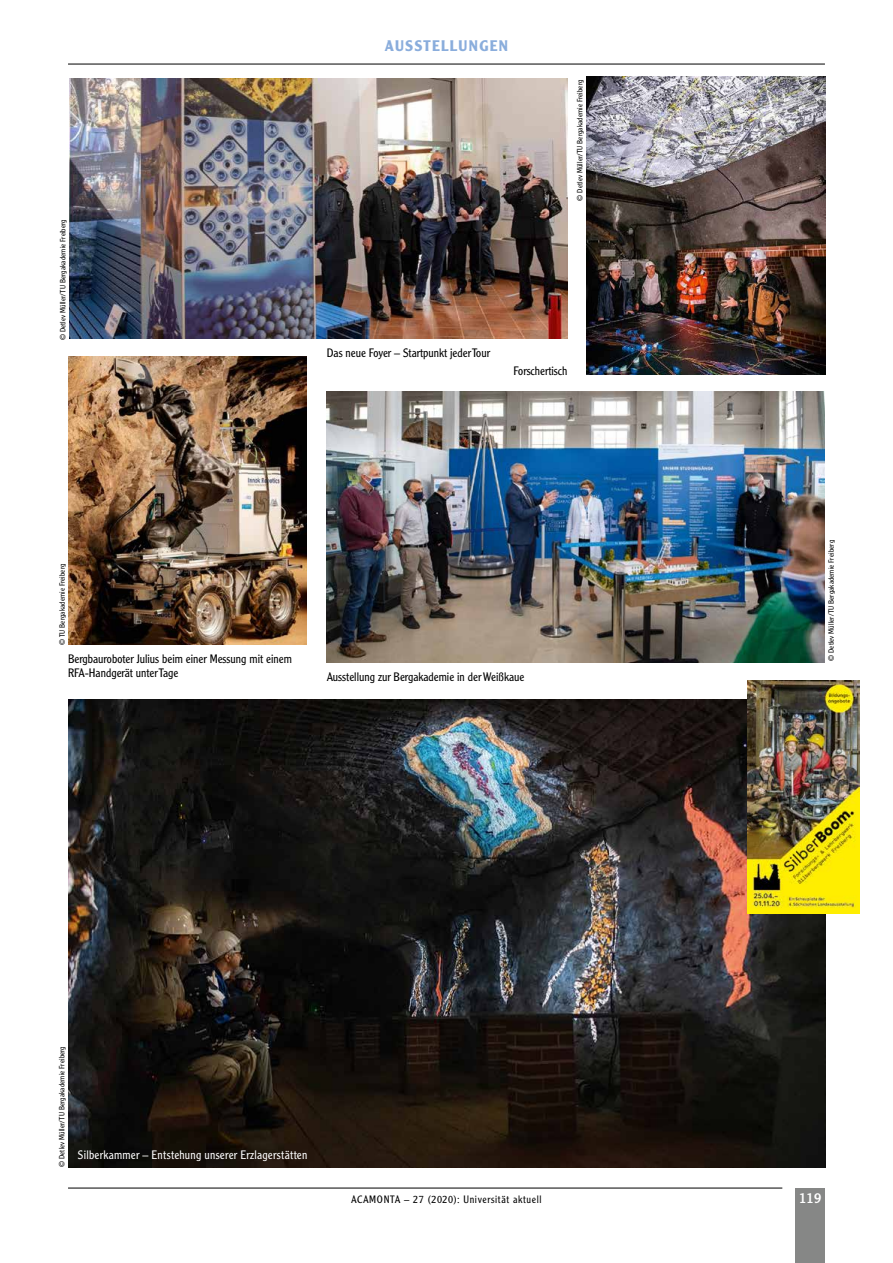
<style>
.page{position:relative;width:893px;height:1263px;background:#fff}
.page>*{position:absolute;margin:0;border:0;box-sizing:border-box;transform-origin:0 0}
.t1{font:700 15px "Clearface Gothic LT Std";letter-spacing:.085em;color:#8aaddc}
.t2{font:14.25px "Clearface Gothic LT Std";color:#fff}
.t3{font:300 12px/14.4px "Clearface Gothic LT Std";color:#000}
.t4{font:300 12px "Clearface Gothic LT Std";letter-spacing:.02em;color:#fff}
.t5{font:300 10.5px "Clearface Gothic LT Std";letter-spacing:.055em;color:#000}
.t6{font:300 7.5px "Clearface Gothic LT Std";letter-spacing:.015em;color:#000}
</style>
<div class="page">
<hr style="left:68px;top:64px;width:757px;height:1px;background:#000">
<hr style="left:68px;top:1188px;width:714px;height:1px;background:#000">
<div style="left:796px;top:1188px;width:29px;height:75px;background:#868786"></div>
<img style="left:586px;top:77px;width:240px;height:298px">
<img style="left:68px;top:699px;width:757px;height:468px">
<img style="left:747px;top:681px;width:112px;height:232px">
<img style="left:69px;top:78px;width:498px;height:261px">
<img style="left:327px;top:392px;width:498px;height:271px">
<img style="left:68px;top:357px;width:239px;height:288px">
<p class="t6" style="left:58px;top:340px;width:122px;rotate:-90deg">© Detlev Müller/TU Bergakademie Freiberg</p>
<h1 class="t1" style="left:385px;top:37px;width:125px">AUSSTELLUNGEN</h1>
<p class="t6" style="left:575px;top:200px;width:122px;rotate:-90deg">© Detlev Müller/TU Bergakademie Freiberg</p>
<h3 class="t3" style="left:327px;top:345px;width:165px">Das neue Foyer – Startpunkt jeder Tour</h3>
<h3 class="t3" style="left:514px;top:363px;width:55px">Forschertisch</h3>
<p class="t6" style="left:58px;top:645px;width:83px;rotate:-90deg">© TU Bergakademie Freiberg</p>
<h3 class="t3" style="left:68px;top:651px;width:225px">Bergbauroboter Julius beim einer Messung mit einem<br>RFA-Handgerät unter Tage</h3>
<h3 class="t3" style="left:327px;top:669px;width:199px">Ausstellung zur Bergakademie in der Weißkaue</h3>
<p class="t6" style="left:827px;top:661px;width:122px;rotate:-90deg">© Detlev Müller/TU Bergakademie Freiberg</p>
<p class="t6" style="left:57px;top:1167px;width:122px;rotate:-90deg">© Detlev Müller/TU Bergakademie Freiberg</p>
<h3 class="t4" style="left:78px;top:1147px;width:231px">Silberkammer – Entstehung unserer Erzlagerstätten</h3>
<h3 class="t5" style="left:351px;top:1193px;width:192px">ACAMONTA – 27 (2020): Universität aktuell</h3>
<h2 class="t2" style="left:799px;top:1189px;width:24px">119</h2>
</div>
